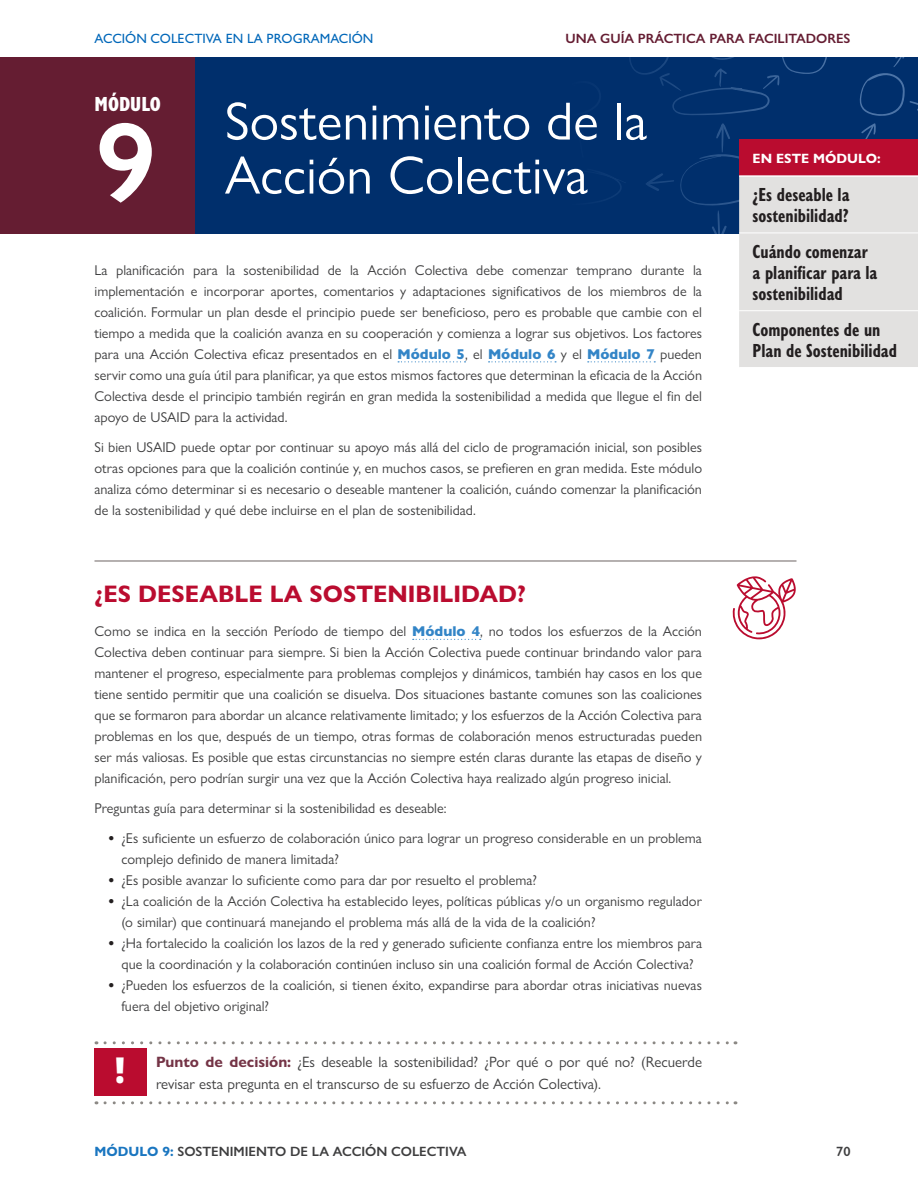
<style>
.page{position:relative;width:918px;height:1188px;background:#fff}
.page>*{position:absolute;margin:0;border:0;box-sizing:border-box;transform-origin:0 0}
.Module{font:600 114px "Gill Sans Nova";color:#fff}
.Heading1{font:54px "Gill Sans Nova";color:#fff}
.t1{font:900 43.2px "Noto Sans";color:#fff;scale:.83 1}
.t2{font:700 24px "Gill Sans Nova";color:#ba0c2f}
.t3{font:800 condensed 21px "Gill Sans Nova";color:#fff}
.Sidebar_Bullets{font:700 condensed 19.5px/21px "Gill Sans Nova";color:#231f20}
.t4{font:15px/22.5px "Gill Sans Nova";color:#3e3e3f}
.Body{font:14.25px/21px "Gill Sans Nova";color:#3e3e3f;text-align:justify}
.t5{font:600 13.5px "Gill Sans Nova";color:#3e3e3f}
.t6{font:600 13.5px "Gill Sans Nova";color:#651d32}
.t7{font:500 13.5px "Gill Sans Nova";color:#0067b9}
.Sidebar_Heading{font:700 13.5px "Gill Sans Nova";color:#fff}
.s1{font-weight:800;color:#3385c7}
.s2{font-weight:700;color:#231f20}
.s3{font-weight:700;color:#743446}
.s4{font-weight:700;color:#1a76c0}
</style>
<div class="page">
<div style="left:0;top:57px;width:918px;height:176px;background:#002f6c"></div>
<svg style="left:629px;top:57px;width:198px;height:58px"></svg>
<svg style="left:859px;top:57px;width:59px;height:59px"></svg>
<div style="left:0;top:57px;width:194px;height:176px;background:#651d32"></div>
<hr style="left:94px;top:561px;width:702px;height:1px;background:#6c6463">
<svg style="left:413px;top:639px;width:68px;height:1px"></svg>
<div style="left:94px;top:1048px;width:53px;height:48px;background:#ba0c2f"></div>
<svg style="left:105px;top:1041px;width:631px;height:3px"></svg>
<svg style="left:105px;top:1101px;width:631px;height:3px"></svg>
<svg style="left:732px;top:576px;width:64px;height:63px"></svg>
<svg style="left:398px;top:123px;width:520px;height:244px"></svg>
<hr style="left:739px;top:175px;width:179px;height:2px;background:#fff">
<hr style="left:739px;top:233px;width:179px;height:1px;background:#fff">
<hr style="left:739px;top:310px;width:179px;height:1px;background:#fff">
<p class="t7" style="left:94px;top:30px;width:281px">ACCIÓN COLECTIVA EN LA PROGRAMACIÓN</p>
<p class="t6" style="left:566px;top:30px;width:286px">UNA GUÍA PRÁCTICA PARA FACILITADORES</p>
<h3 class="t3" style="left:94px;top:90px;width:68px">MÓDULO</h3>
<p class="Heading1" style="left:225px;top:88px;width:424px">Sostenimiento de la</p>
<p class="Module" style="left:96px;top:93px;width:62px">9</p>
<p class="Heading1" style="left:225px;top:142px;width:365px">Acción Colectiva</p>
<p class="Sidebar_Heading" style="left:753px;top:150px;width:130px">EN ESTE MÓDULO:</p>
<p class="Sidebar_Bullets" style="left:753px;top:183px;width:99px">¿Es deseable la sostenibilidad?</p>
<p class="Sidebar_Bullets" style="left:753px;top:240px;width:126px">Cuándo comenzar a planificar para la sostenibilidad</p>
<p class="Sidebar_Bullets" style="left:753px;top:318px;width:146px">Componentes de un<br>Plan de Sostenibilidad</p>
<p class="Body" style="left:94px;top:259px;width:609px">La planificación para la sostenibilidad de la Acción Colectiva debe comenzar temprano durante la implementación e incorporar aportes, comentarios y adaptaciones significativos de los miembros de la coalición. Formular un plan desde el principio puede ser beneficioso, pero es probable que cambie con el tiempo a medida que la coalición avanza en su cooperación y comienza a lograr sus objetivos. Los factores para una Acción Colectiva eficaz presentados en el <span class="s1">Módulo 5</span>, el <span class="s1">Módulo 6</span> y el <span class="s1">Módulo 7</span> pueden servir como una guía útil para planificar, ya que estos mismos factores que determinan la eficacia de la Acción Colectiva desde el principio también regirán en gran medida la sostenibilidad a medida que llegue el fin del apoyo de USAID para la actividad.</p>
<p class="Body" style="left:94px;top:436px;width:609px">Si bien USAID puede optar por continuar su apoyo más allá del ciclo de programación inicial, son posibles otras opciones para que la coalición continúe y, en muchos casos, se prefieren en gran medida. Este módulo analiza cómo determinar si es necesario o deseable mantener la coalición, cuándo comenzar la planificación de la sostenibilidad y qué debe incluirse en el plan de sostenibilidad.</p>
<h1 class="t2" style="left:94px;top:579px;width:433px">¿ES DESEABLE LA SOSTENIBILIDAD?</h1>
<p class="Body" style="left:94px;top:621px;width:609px">Como se indica en la sección Período de tiempo del <span class="s1">Módulo 4</span>, no todos los esfuerzos de la Acción Colectiva deben continuar para siempre. Si bien la Acción Colectiva puede continuar brindando valor para mantener el progreso, especialmente para problemas complejos y dinámicos, también hay casos en los que tiene sentido permitir que una coalición se disuelva. Dos situaciones bastante comunes son las coaliciones que se formaron para abordar un alcance relativamente limitado; y los esfuerzos de la Acción Colectiva para problemas en los que, después de un tiempo, otras formas de colaboración menos estructuradas pueden ser más valiosas. Es posible que estas circunstancias no siempre estén claras durante las etapas de diseño y planificación, pero podrían surgir una vez que la Acción Colectiva haya realizado algún progreso inicial.</p>
<p class="Body" style="left:94px;top:798px;width:354px">Preguntas guía para determinar si la sostenibilidad es deseable:</p>
<p class="Body" style="left:122px;top:828px;width:582px;text-indent:-14px"><span class="s2">•</span> ¿Es suficiente un esfuerzo de colaboración único para lograr un progreso considerable en un problema complejo definido de manera limitada?</p>
<p class="Body" style="left:108px;top:870px;width:430px"><span class="s2">•</span> ¿Es posible avanzar lo suficiente como para dar por resuelto el problema?</p>
<p class="Body" style="left:122px;top:891px;width:582px;text-indent:-14px"><span class="s2">•</span> ¿La coalición de la Acción Colectiva ha establecido leyes, políticas públicas y/o un organismo regulador (o similar) que continuará manejando el problema más allá de la vida de la coalición?</p>
<p class="Body" style="left:108px;top:933px;width:596px;text-align:center"><span class="s2">•</span> ¿Ha fortalecido la coalición los lazos de la red y generado suficiente confianza entre los miembros para que la coordinación y la colaboración continúen incluso sin una coalición formal de Acción Colectiva?</p>
<p class="Body" style="left:122px;top:975px;width:582px;text-indent:-14px"><span class="s2">•</span> ¿Pueden los esfuerzos de la coalición, si tienen éxito, expandirse para abordar otras iniciativas nuevas fuera del objetivo original?</p>
<p class="t1" style="left:116px;top:1035px;width:12px">઩</p>
<p class="t4" style="left:156px;top:1050px;width:548px"><span class="s3">Punto de decisión:</span> ¿Es deseable la sostenibilidad? ¿Por qué o por qué no? (Recuerde revisar esta pregunta en el transcurso de su esfuerzo de Acción Colectiva).</p>
<p class="t5" style="left:94px;top:1143px;width:374px"><span class="s4">MÓDULO 9:</span> SOSTENIMIENTO DE LA ACCIÓN COLECTIVA</p>
<p class="t5" style="left:836px;top:1143px;width:16px">70</p>
</div>
